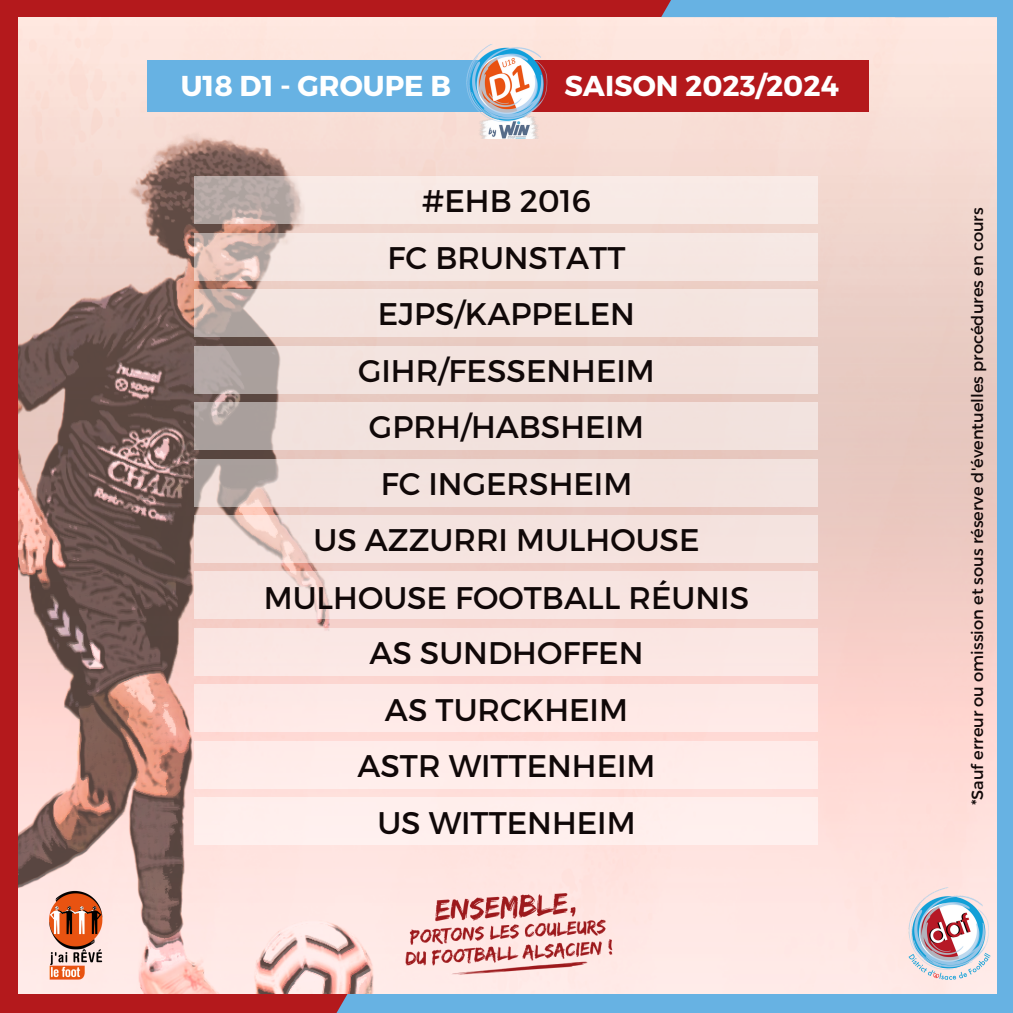
<style>
.page{position:relative;width:1013px;height:1013px;background:#fff}
.page>*{position:absolute;margin:0;border:0;box-sizing:border-box;transform-origin:0 0}
.t1{font:31.25px "Montserrat";color:#100808}
.t2{font:700 28.75px "Montserrat";color:#fff}
.t3{font:16.25px "Montserrat";color:#100808}
</style>
<div class="page">
<img style="left:19px;top:17px;width:978px;height:977px">
<div style="left:997px;top:0;width:15px;height:1012px;background:#67b2e3"></div>
<div style="left:171px;top:994px;width:841px;height:18px;background:#67b2e3"></div>
<div style="left:0;top:0;width:892px;height:17px;background:#b4191c"></div>
<div style="left:661px;top:0;width:287px;height:17px;background:#67b2e3"></div>
<div style="left:895px;top:0;width:117px;height:17px;background:#67b2e3"></div>
<div style="left:0;top:0;width:18px;height:1012px;background:#b4191c"></div>
<div style="left:181px;top:994px;width:166px;height:18px;background:#b4191c"></div>
<div style="left:0;top:994px;width:275px;height:18px;background:#b4191c"></div>
<svg style="left:194px;top:176px;width:624px;height:47px;fill:#f8eae5"></svg>
<svg style="left:194px;top:233px;width:624px;height:47px;fill:#f6e7e2"></svg>
<svg style="left:194px;top:289px;width:624px;height:47px;fill:#f4e4e0"></svg>
<svg style="left:194px;top:346px;width:624px;height:47px;fill:#f3e3de"></svg>
<svg style="left:194px;top:402px;width:624px;height:47px;fill:#f2e2dd"></svg>
<svg style="left:194px;top:459px;width:624px;height:47px;fill:#f3e2de"></svg>
<div style="left:194px;top:515px;width:624px;height:47px;background:#f5e3df"></div>
<div style="left:194px;top:572px;width:624px;height:47px;background:#f8e5e1"></div>
<div style="left:194px;top:628px;width:624px;height:47px;background:#fbe7e4"></div>
<div style="left:194px;top:685px;width:624px;height:47px;background:#ffe9e7"></div>
<div style="left:194px;top:741px;width:624px;height:47px;background:#ffecea"></div>
<div style="left:194px;top:797px;width:624px;height:48px;background:#ffefed"></div>
<img style="left:907px;top:886px;width:83px;height:96px">
<img style="left:392px;top:888px;width:221px;height:91px">
<img style="left:44px;top:887px;width:63px;height:95px">
<div style="left:147px;top:61px;width:356px;height:51px;background:#67b2e3"></div>
<div style="left:506px;top:61px;width:363px;height:51px;background:#b4191c"></div>
<img style="left:459px;top:44px;width:94px;height:95px">
<p class="t2" style="left:181px;top:67px;width:271px">U18 D1 - GROUPE B</p>
<p class="t2" style="left:564px;top:67px;width:276px">SAISON 2023/2024</p>
<p class="t1" style="left:422px;top:181px;width:171px">#EHB 2016</p>
<p class="t1" style="left:387px;top:237px;width:239px">FC BRUNSTATT</p>
<p class="t1" style="left:378px;top:294px;width:258px">EJPS/KAPPELEN</p>
<p class="t1" style="left:358px;top:350px;width:298px">GIHR/FESSENHEIM</p>
<p class="t1" style="left:369px;top:406px;width:276px">GPRH/HABSHEIM</p>
<p class="t1" style="left:381px;top:463px;width:253px">FC INGERSHEIM</p>
<p class="t1" style="left:313px;top:519px;width:387px">US AZZURRI MULHOUSE</p>
<p class="t1" style="left:264px;top:577px;width:487px">MULHOUSE FOOTBALL RÉUNIS</p>
<p class="t1" style="left:369px;top:632px;width:276px">AS SUNDHOFFEN</p>
<p class="t1" style="left:385px;top:689px;width:244px">AS TURCKHEIM</p>
<p class="t1" style="left:357px;top:745px;width:300px">ASTR WITTENHEIM</p>
<p class="t1" style="left:377px;top:802px;width:260px">US WITTENHEIM</p>
<p class="t3" style="left:966px;top:805px;width:599px;rotate:-90deg">*Sauf erreur ou omission et sous réserve d'éventuelles procédures en cours</p>
</div>
